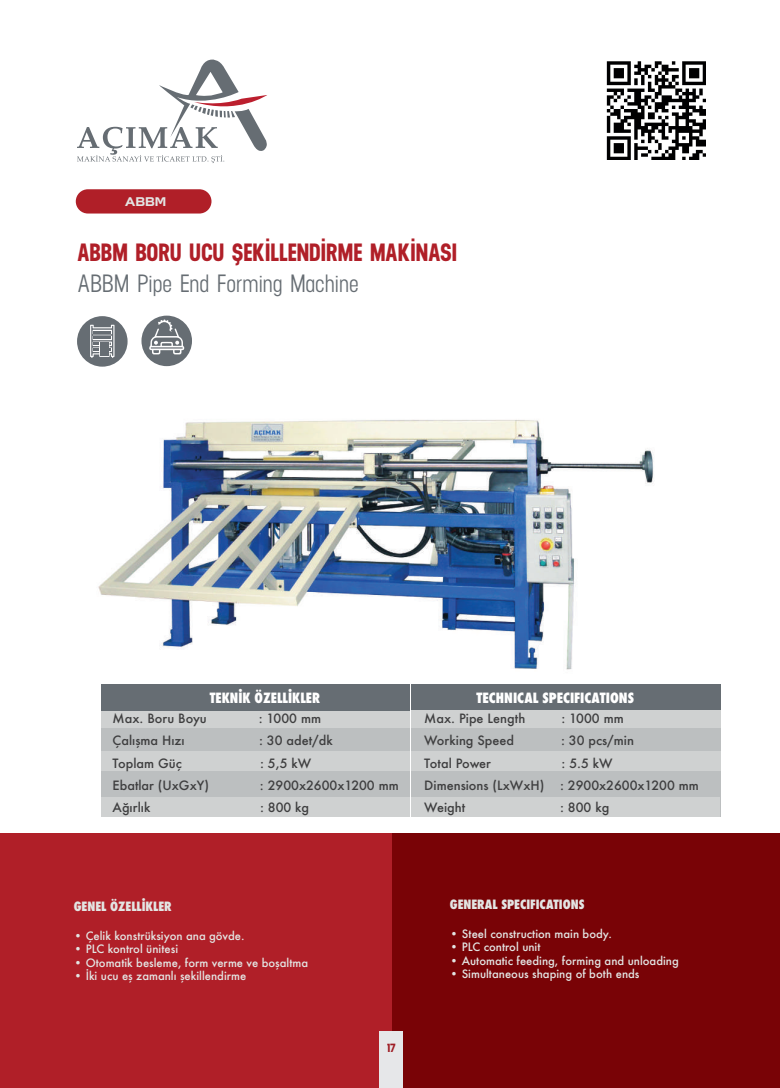
<style>
.page{position:relative;width:780px;height:1088px;background:#fff}
.page>*{position:absolute;margin:0;border:0;box-sizing:border-box;transform-origin:0 0}
.t1{font:700 25px "Neusa";color:#b01f28}
.t2{font:500 25px "Neusa";color:#666d73}
.t3{font:800 condensed 13.75px "Futura";color:#fff}
.t4{font:500 12.5px "Futura";color:#3e3e3f}
.t5{font:800 condensed 12.5px "Futura";color:#e3e5e3}
.t6{font:700 12.5px "Neusharp";color:#e3e5e3}
.t7{font:700 12.5px "Neusa";color:#b01f28}
.t8{font:500 11.25px "Futura";color:#e3e5e3}
</style>
<div class="page">
<div style="left:0;top:834px;width:780px;height:254px;background:#b01f28"></div>
<div style="left:392px;top:834px;width:388px;height:254px;background:#790306"></div>
<img style="left:98px;top:315px;width:556px;height:442px">
<img style="left:606px;top:61px;width:100px;height:99px">
<svg style="left:77px;top:59px;width:190px;height:104px"></svg>
<div style="left:76px;top:189px;width:135px;height:24px;background:#b01f28;border-radius:12px"></div>
<svg style="left:141px;top:316px;width:51px;height:50px"></svg>
<svg style="left:77px;top:316px;width:51px;height:51px"></svg>
<div style="left:411px;top:710px;width:309px;height:107px;background:#bcbfc0"></div>
<div style="left:101px;top:710px;width:308px;height:107px;background:#bcbfc0"></div>
<div style="left:101px;top:710px;width:308px;height:18px;background:#cfd1d1"></div>
<div style="left:101px;top:751px;width:308px;height:20px;background:#cfd1d1"></div>
<div style="left:101px;top:797px;width:308px;height:20px;background:#cfd1d1"></div>
<div style="left:411px;top:797px;width:309px;height:20px;background:#cfd1d1"></div>
<div style="left:411px;top:710px;width:309px;height:18px;background:#cfd1d1"></div>
<div style="left:411px;top:751px;width:309px;height:20px;background:#cfd1d1"></div>
<div style="left:101px;top:684px;width:308px;height:27px;background:#666d73"></div>
<div style="left:411px;top:684px;width:309px;height:26px;background:#666d73"></div>
<div style="left:379px;top:1031px;width:24px;height:57px;background:#e6e7e9"></div>
<p class="t6" style="left:125px;top:194px;width:43px">ABBM</p>
<h1 class="t1" style="left:77px;top:235px;width:381px">ABBM BORU UCU ŞEKİLLENDİRME MAKİNASI</h1>
<h1 class="t2" style="left:77px;top:268px;width:283px">ABBM Pipe End Forming Machine</h1>
<p class="t3" style="left:210px;top:689px;width:112px">TEKNİK ÖZELLİKLER</p>
<p class="t3" style="left:476px;top:689px;width:159px">TECHNICAL SPECIFICATIONS</p>
<p class="t4" style="left:113px;top:710px;width:96px">Max. Boru Boyu</p>
<p class="t4" style="left:259px;top:710px;width:64px">: 1000 mm</p>
<p class="t4" style="left:113px;top:732px;width:73px">Çalışma Hızı</p>
<p class="t4" style="left:259px;top:732px;width:75px">: 30 adet/dk</p>
<p class="t4" style="left:113px;top:754px;width:71px">Toplam Güç</p>
<p class="t4" style="left:260px;top:754px;width:53px">: 5,5 kW</p>
<p class="t4" style="left:113px;top:777px;width:98px">Ebatlar (UxGxY)</p>
<p class="t4" style="left:260px;top:777px;width:140px">: 2900x2600x1200 mm</p>
<p class="t4" style="left:113px;top:799px;width:39px">Ağırlık</p>
<p class="t4" style="left:260px;top:799px;width:51px">: 800 kg</p>
<p class="t4" style="left:424px;top:710px;width:103px">Max. Pipe Length</p>
<p class="t4" style="left:561px;top:710px;width:64px">: 1000 mm</p>
<p class="t4" style="left:424px;top:732px;width:91px">Working Speed</p>
<p class="t4" style="left:561px;top:732px;width:74px">: 30 pcs/min</p>
<p class="t4" style="left:424px;top:754px;width:68px">Total Power</p>
<p class="t4" style="left:561px;top:754px;width:53px">: 5.5 kW</p>
<p class="t4" style="left:424px;top:777px;width:122px">Dimensions (LxWxH)</p>
<p class="t4" style="left:560px;top:777px;width:140px">: 2900x2600x1200 mm</p>
<p class="t4" style="left:424px;top:799px;width:42px">Weight</p>
<p class="t4" style="left:560px;top:799px;width:51px">: 800 kg</p>
<p class="t5" style="left:74px;top:898px;width:100px">GENEL ÖZELLİKLER</p>
<p class="t8" style="left:74px;top:927px;width:172px">• Çelik konstrüksiyon ana gövde.</p>
<p class="t8" style="left:74px;top:941px;width:106px">• PLC kontrol ünitesi</p>
<p class="t8" style="left:74px;top:954px;width:236px">• Otomatik besleme, form verme ve boşaltma</p>
<p class="t8" style="left:74px;top:968px;width:174px">• İki ucu eş zamanlı şekillendirme</p>
<p class="t7" style="left:387px;top:1039px;width:10px">17</p>
<p class="t5" style="left:450px;top:896px;width:136px">GENERAL SPECIFICATIONS</p>
<p class="t8" style="left:450px;top:926px;width:163px">• Steel construction main body.</p>
<p class="t8" style="left:450px;top:939px;width:92px">• PLC control unit</p>
<p class="t8" style="left:450px;top:953px;width:230px">• Automatic feeding, forming and unloading</p>
<p class="t8" style="left:450px;top:966px;width:191px">• Simultaneous shaping of both ends</p>
</div>
